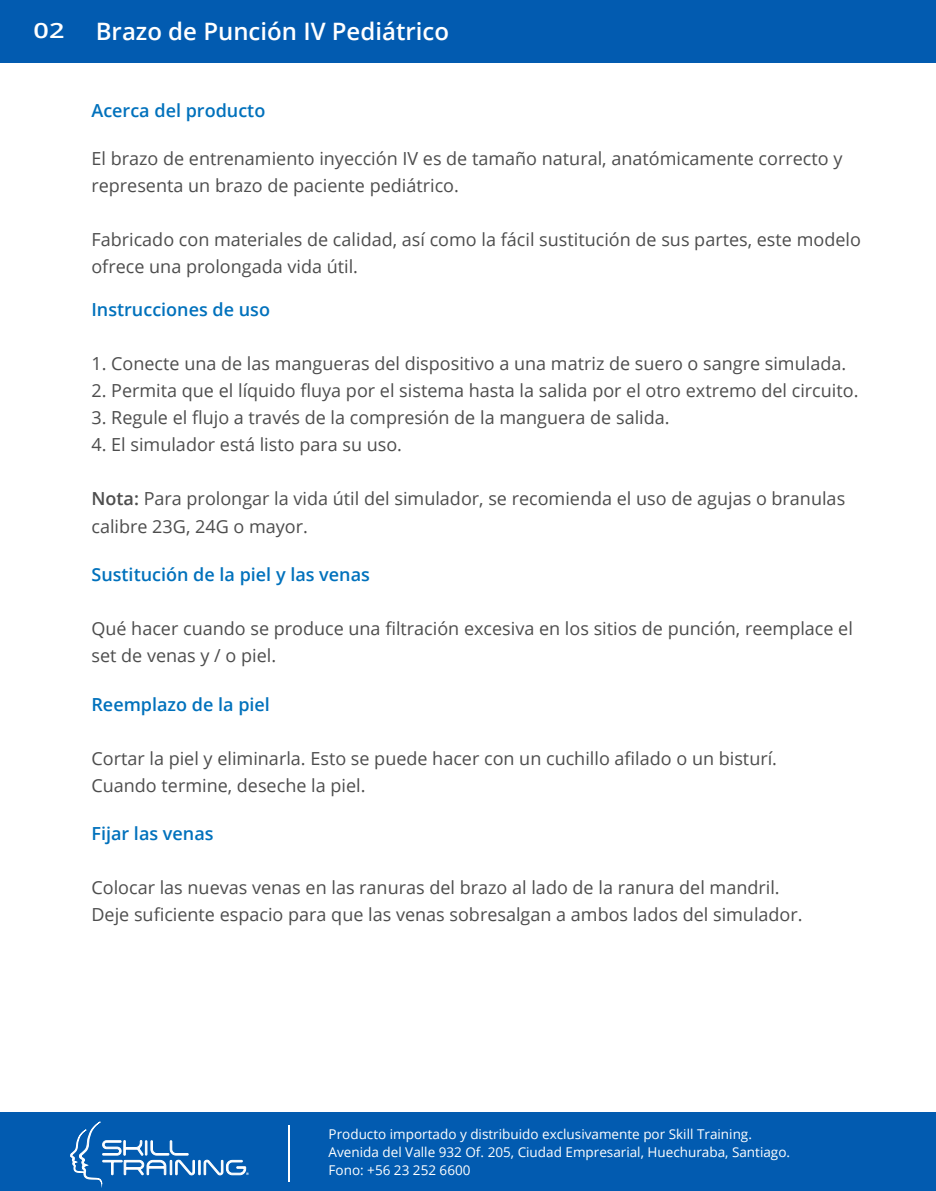
<style>
.page{position:relative;width:936px;height:1191px;background:#fff}
.page>*{position:absolute;margin:0;border:0;box-sizing:border-box;transform-origin:0 0}
.t1{font:600 24px "Open Sans";color:#fff}
.t2{font:600 21.15px "Open Sans";color:#fff;scale:1.28 1}
.t3{font:18px/27px "Open Sans";color:#4d4d4d}
.t4{font:600 18px "Open Sans";color:#0071bc}
.t5{font:13.5px/18px "Open Sans";color:#fff}
.s1{font-weight:600}
</style>
<div class="page">
<div style="left:0;top:0;width:935px;height:62px;background:#025bb0"></div>
<div style="left:0;top:1112px;width:935px;height:79px;background:#025bb0"></div>
<svg style="left:70px;top:1121px;width:179px;height:63px"></svg>
<hr style="left:288px;top:1125px;width:2px;height:56px;background:#fff">
<p class="t2" style="left:34px;top:16px;width:26px">02</p>
<h1 class="t1" style="left:96px;top:15px;width:355px">Brazo de Punción IV Pediátrico</h1>
<p class="t4" style="left:91px;top:98px;width:175px">Acerca del producto</p>
<p class="t3" style="left:91px;top:145px;width:752px">El brazo de entrenamiento inyección IV es de tamaño natural, anatómicamente correcto y representa un brazo de paciente pediátrico.</p>
<p class="t3" style="left:91px;top:226px;width:770px">Fabricado con materiales de calidad, así como la fácil sustitución de sus partes, este modelo ofrece una prolongada vida útil.</p>
<p class="t4" style="left:91px;top:297px;width:180px">Instrucciones de uso</p>
<p class="t3" style="left:91px;top:350px;width:756px">1. Conecte una de las mangueras del dispositivo a una matriz de suero o sangre simulada.</p>
<p class="t3" style="left:91px;top:377px;width:768px">2. Permita que el líquido fluya por el sistema hasta la salida por el otro extremo del circuito.</p>
<p class="t3" style="left:91px;top:404px;width:579px">3. Regule el flujo a través de la compresión de la manguera de salida.</p>
<p class="t3" style="left:91px;top:431px;width:312px">4. El simulador está listo para su uso.</p>
<p class="t3" style="left:91px;top:485px;width:755px"><span class="s1">Nota:</span> Para prolongar la vida útil del simulador, se recomienda el uso de agujas o branulas calibre 23G, 24G o mayor.</p>
<p class="t4" style="left:91px;top:562px;width:280px">Sustitución de la piel y las venas</p>
<p class="t3" style="left:91px;top:614px;width:763px">Qué hacer cuando se produce una filtración excesiva en los sitios de punción, reemplace el set de venas y / o piel.</p>
<p class="t4" style="left:91px;top:692px;width:180px">Reemplazo de la piel</p>
<p class="t3" style="left:91px;top:744px;width:687px">Cortar la piel y eliminarla. Esto se puede hacer con un cuchillo afilado o un bisturí.<br>Cuando termine, deseche la piel.</p>
<p class="t4" style="left:91px;top:821px;width:124px">Fijar las venas</p>
<p class="t3" style="left:91px;top:874px;width:712px">Colocar las nuevas venas en las ranuras del brazo al lado de la ranura del mandril.<br>Deje suficiente espacio para que las venas sobresalgan a ambos lados del simulador.</p>
<p class="t5" style="left:328px;top:1124px;width:463px">Producto importado y distribuido exclusivamente por Skill Training.<br>Avenida del Valle 932 Of. 205, Ciudad Empresarial, Huechuraba, Santiago.<br>Fono: +56 23 252 6600</p>
</div>
